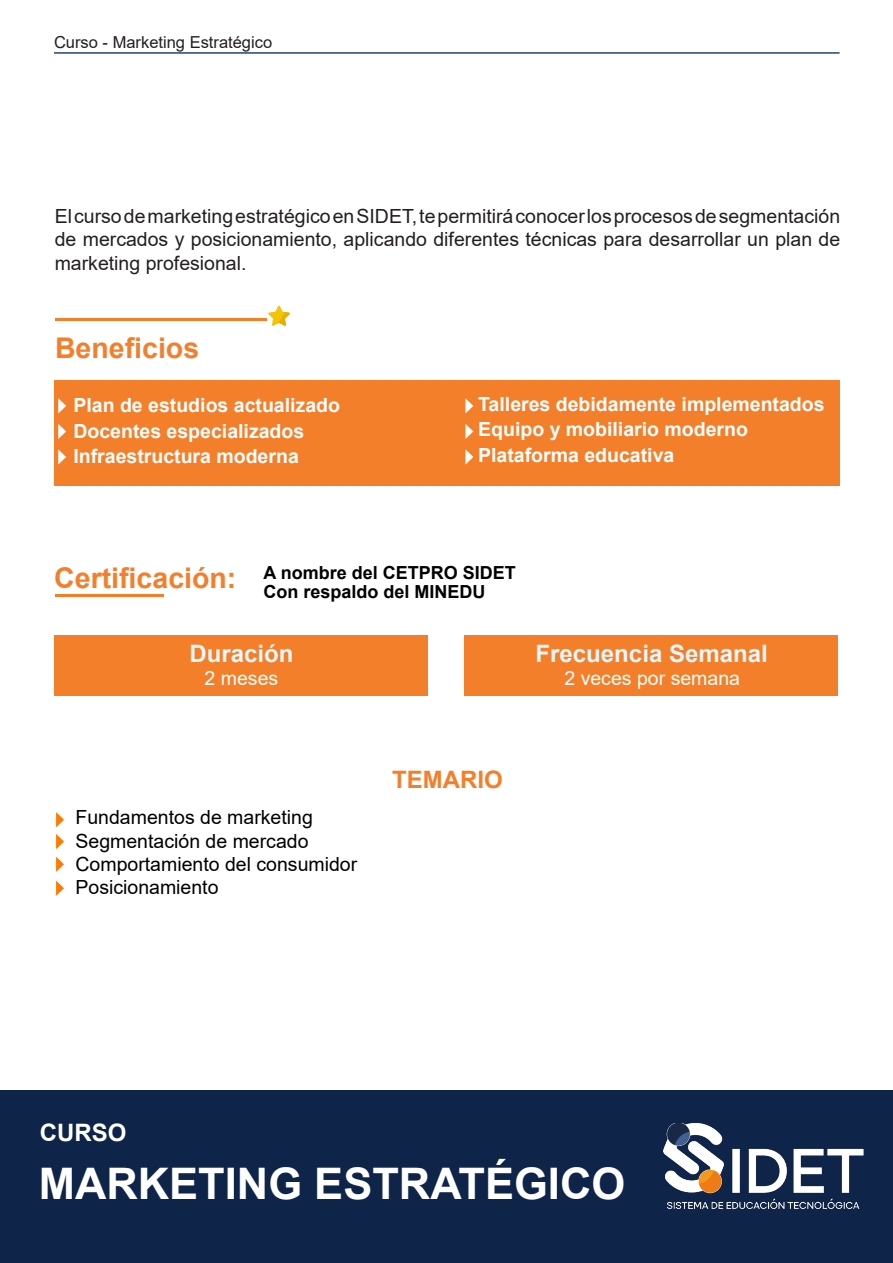
<style>
.page{position:relative;width:893px;height:1263px;background:#fff}
.page>*{position:absolute;margin:0;border:0;box-sizing:border-box;transform-origin:0 0}
.t1{font:700 43.5px "Arial";color:#fff}
.t2{font:700 28.5px "Arial";color:#f47f2b}
.t3{font:700 24px "Arial";color:#e8f6f9}
.t4{font:700 24px "Arial";color:#f47f2b}
.t5{font:700 24px "Arial";color:#fff}
.t6{font:19.5px/23.4px "Arial";color:#231f20;text-align:justify}
.t7{font:700 19.5px "Arial";color:#fff}
.t8{font:19.5px "Arial";color:#000001}
.t9{font:19.5px "Arial";color:#fff}
.t10{font:700 18px/19.5px "Arial";color:#000001}
.t11{font:16.5px "Arial";color:#231f20}
</style>
<div class="page">
<div style="left:0;top:1090px;width:893px;height:173px;background:#0e2549"></div>
<hr style="left:54px;top:52px;width:786px;height:2px;background:#1e486b">
<svg style="left:56px;top:812px;width:8px;height:15px"></svg>
<svg style="left:56px;top:834px;width:8px;height:15px"></svg>
<svg style="left:56px;top:857px;width:8px;height:15px"></svg>
<svg style="left:56px;top:881px;width:8px;height:15px"></svg>
<hr style="left:55px;top:594px;width:109px;height:3px;background:#f47f2b">
<div style="left:55px;top:635px;width:373px;height:60px;background:#f47f2a"></div>
<div style="left:465px;top:635px;width:373px;height:60px;background:#f47f2a"></div>
<img style="left:663px;top:1123px;width:201px;height:86px">
<hr style="left:55px;top:319px;width:212px;height:2px;background:#f47f2b">
<svg style="left:268px;top:305px;width:22px;height:21px"></svg>
<div style="left:54px;top:380px;width:786px;height:106px;background:#f47f2a"></div>
<svg style="left:58px;top:398px;width:8px;height:15px"></svg>
<svg style="left:58px;top:424px;width:8px;height:15px"></svg>
<svg style="left:58px;top:449px;width:8px;height:16px"></svg>
<svg style="left:465px;top:398px;width:8px;height:15px"></svg>
<svg style="left:465px;top:424px;width:8px;height:15px"></svg>
<svg style="left:465px;top:449px;width:8px;height:16px"></svg>
<p class="t11" style="left:54px;top:31px;width:220px">Curso - Marketing Estratégico</p>
<p class="t6" style="left:55px;top:204px;width:787px">El curso de marketing estratégico en SIDET, te permitirá conocer los procesos de segmentación de mercados y posicionamiento, aplicando diferentes técnicas para desarrollar un plan de marketing profesional.</p>
<p class="t2" style="left:55px;top:328px;width:146px">Beneficios</p>
<p class="t7" style="left:73px;top:392px;width:268px">Plan de estudios actualizado</p>
<p class="t7" style="left:73px;top:417px;width:232px">Docentes especializados</p>
<p class="t7" style="left:73px;top:443px;width:227px">Infraestructura moderna</p>
<p class="t7" style="left:478px;top:390px;width:348px">Talleres debidamente implementados</p>
<p class="t7" style="left:478px;top:416px;width:271px">Equipo y mobiliario moderno</p>
<p class="t7" style="left:478px;top:441px;width:198px">Plataforma educativa</p>
<p class="t2" style="left:54px;top:558px;width:184px">Certificación:</p>
<p class="t10" style="left:263px;top:563px;width:254px">A nombre del CETPRO SIDET<br>Con respaldo del MINEDU</p>
<p class="t3" style="left:189px;top:637px;width:106px">Duración</p>
<p class="t3" style="left:536px;top:637px;width:234px">Frecuencia Semanal</p>
<p class="t9" style="left:564px;top:665px;width:177px">2 veces por semana</p>
<p class="t9" style="left:205px;top:665px;width:75px">2 meses</p>
<p class="t8" style="left:76px;top:804px;width:239px">Fundamentos de marketing</p>
<p class="t8" style="left:76px;top:827px;width:235px">Segmentación de mercado</p>
<p class="t8" style="left:76px;top:851px;width:283px">Comportamiento del consumidor</p>
<p class="t8" style="left:76px;top:874px;width:145px">Posicionamiento</p>
<p class="t4" style="left:392px;top:763px;width:112px">TEMARIO</p>
<p class="t5" style="left:40px;top:1116px;width:88px">CURSO</p>
<p class="t1" style="left:39px;top:1153px;width:588px">MARKETING ESTRATÉGICO</p>
</div>
